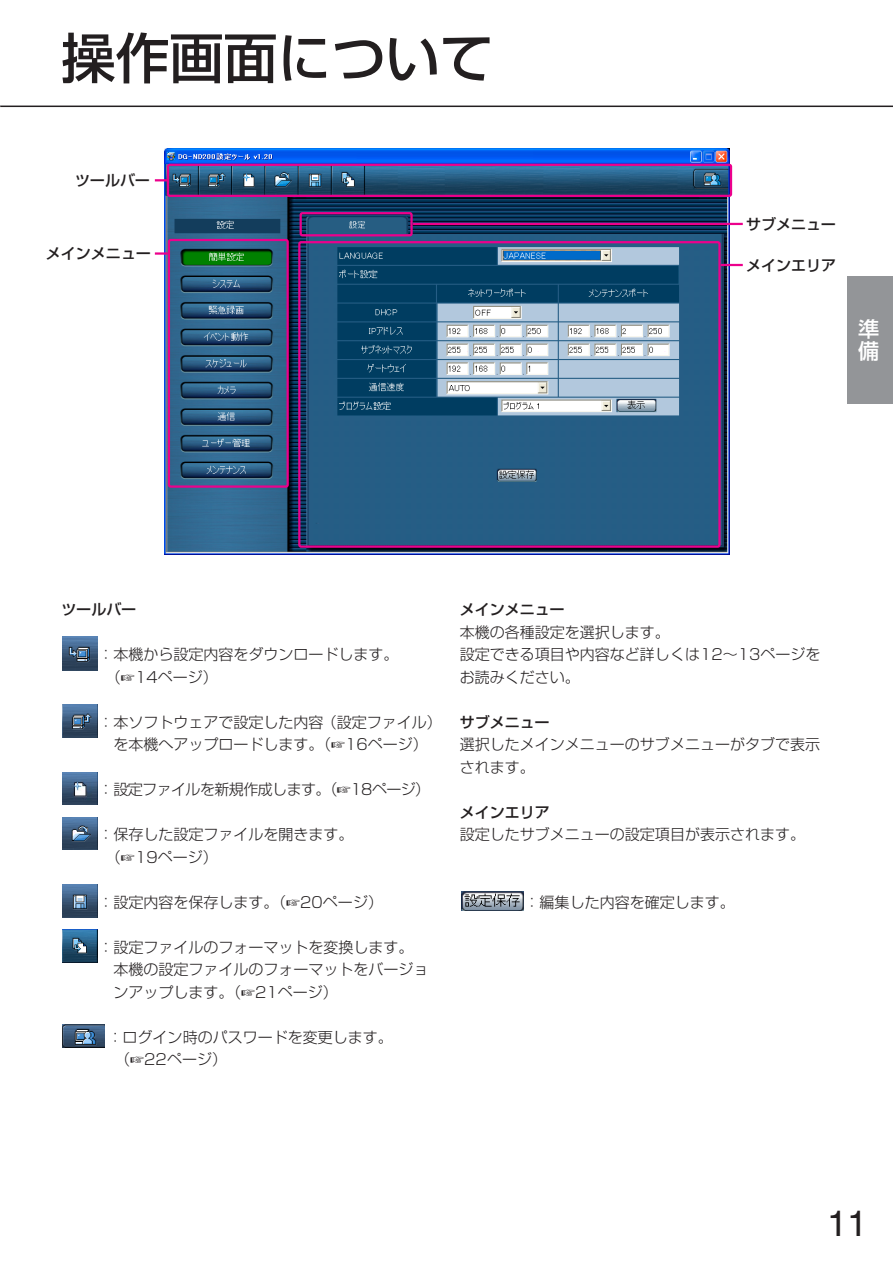
<style>
.page{position:relative;width:893px;height:1263px;background:#fff}
.page>*{position:absolute;margin:0;border:0;box-sizing:border-box;transform-origin:0 0}
.t1{font:500 54px "Shin Go";color:#231f20}
.t2{font:36px "Helvetica";color:#231f20}
.t3{font:500 21px/22.5px "Shin Go";color:#fff}
.t4{font:300 15px/22.5px "Shin Go";color:#231f20}
.t5{font:500 15px "Shin Go";color:#231f20}
.t6{font:300 15px "Shin Go";letter-spacing:-.04em;color:#231f20}
</style>
<div class="page">
<hr style="left:0;top:106px;width:892px;height:1px;background:#231f20">
<div style="left:847px;top:276px;width:45px;height:128px;background:#939598"></div>
<img style="left:164px;top:149px;width:565px;height:406px">
<img style="left:461px;top:891px;width:62px;height:20px">
<img style="left:63px;top:1024px;width:41px;height:24px">
<img style="left:63px;top:929px;width:34px;height:34px">
<svg style="left:63px;top:884px;width:34px;height:34px"></svg>
<img style="left:63px;top:885px;width:34px;height:32px">
<img style="left:63px;top:817px;width:34px;height:33px">
<img style="left:63px;top:772px;width:34px;height:33px">
<svg style="left:63px;top:704px;width:34px;height:34px"></svg>
<img style="left:63px;top:705px;width:34px;height:32px">
<div style="left:63px;top:636px;width:34px;height:35px;background:#5983b4"></div>
<img style="left:63px;top:638px;width:34px;height:33px">
<svg style="left:155px;top:164px;width:577px;height:33px;background:#455080"></svg>
<svg style="left:155px;top:239px;width:134px;height:249px;background:#476788"></svg>
<svg style="left:298px;top:241px;width:422px;height:307px;background:#436c90"></svg>
<hr style="left:720px;top:264px;width:22px;height:2px;background:#ec008c">
<hr style="left:413px;top:223px;width:329px;height:2px;background:#ec008c">
<svg style="left:299px;top:212px;width:113px;height:24px;background:#4b467e"></svg>
<h1 class="t1" style="left:61px;top:38px;width:433px">操作画面について</h1>
<p class="t5" style="left:75px;top:175px;width:77px">ツールバー</p>
<p class="t5" style="left:46px;top:248px;width:106px">メインメニュー</p>
<p class="t5" style="left:746px;top:219px;width:91px">サブメニュー</p>
<p class="t5" style="left:746px;top:260px;width:91px">メインエリア</p>
<h3 class="t3" style="left:858px;top:320px;width:22px">準備</h3>
<p class="t5" style="left:61px;top:604px;width:76px">ツールバー</p>
<p class="t4" style="left:106px;top:645px;width:294px;text-indent:-7px">：本機から設定内容をダウンロードします。（☞14ページ）</p>
<p class="t4" style="left:98px;top:713px;width:345px;text-align:center">：本ソフトウェアで設定した内容（設定ファイル）を本機へアップロードします。（☞16ページ）</p>
<p class="t6" style="left:98px;top:784px;width:333px">：設定ファイルを新規作成します。（☞18ページ）</p>
<p class="t4" style="left:106px;top:825px;width:249px;text-indent:-7px">：保存した設定ファイルを開きます。（☞19ページ）</p>
<p class="t4" style="left:98px;top:893px;width:286px">：設定内容を保存します。（☞20ページ）</p>
<p class="t4" style="left:113px;top:938px;width:316px;text-indent:-15px">：設定ファイルのフォーマットを変換します。本機の設定ファイルのフォーマットをバージョンアップします。（☞21ページ）</p>
<p class="t4" style="left:115px;top:1028px;width:279px;text-indent:-7px">：ログイン時のパスワードを変更します。（☞22ページ）</p>
<p class="t5" style="left:460px;top:604px;width:106px">メインメニュー</p>
<p class="t4" style="left:460px;top:623px;width:362px">本機の各種設定を選択します。<br>設定できる項目や内容など詳しくは12～13ページをお読みください。</p>
<p class="t5" style="left:460px;top:716px;width:91px">サブメニュー</p>
<p class="t4" style="left:460px;top:735px;width:361px">選択したメインメニューのサブメニューがタブで表示されます。</p>
<p class="t5" style="left:460px;top:806px;width:91px">メインエリア</p>
<p class="t4" style="left:460px;top:825px;width:346px">設定したサブメニューの設定項目が表示されます。</p>
<p class="t4" style="left:524px;top:893px;width:211px">：編集した内容を確定します。</p>
<h2 class="t2" style="left:827px;top:1211px;width:42px">11</h2>
</div>
